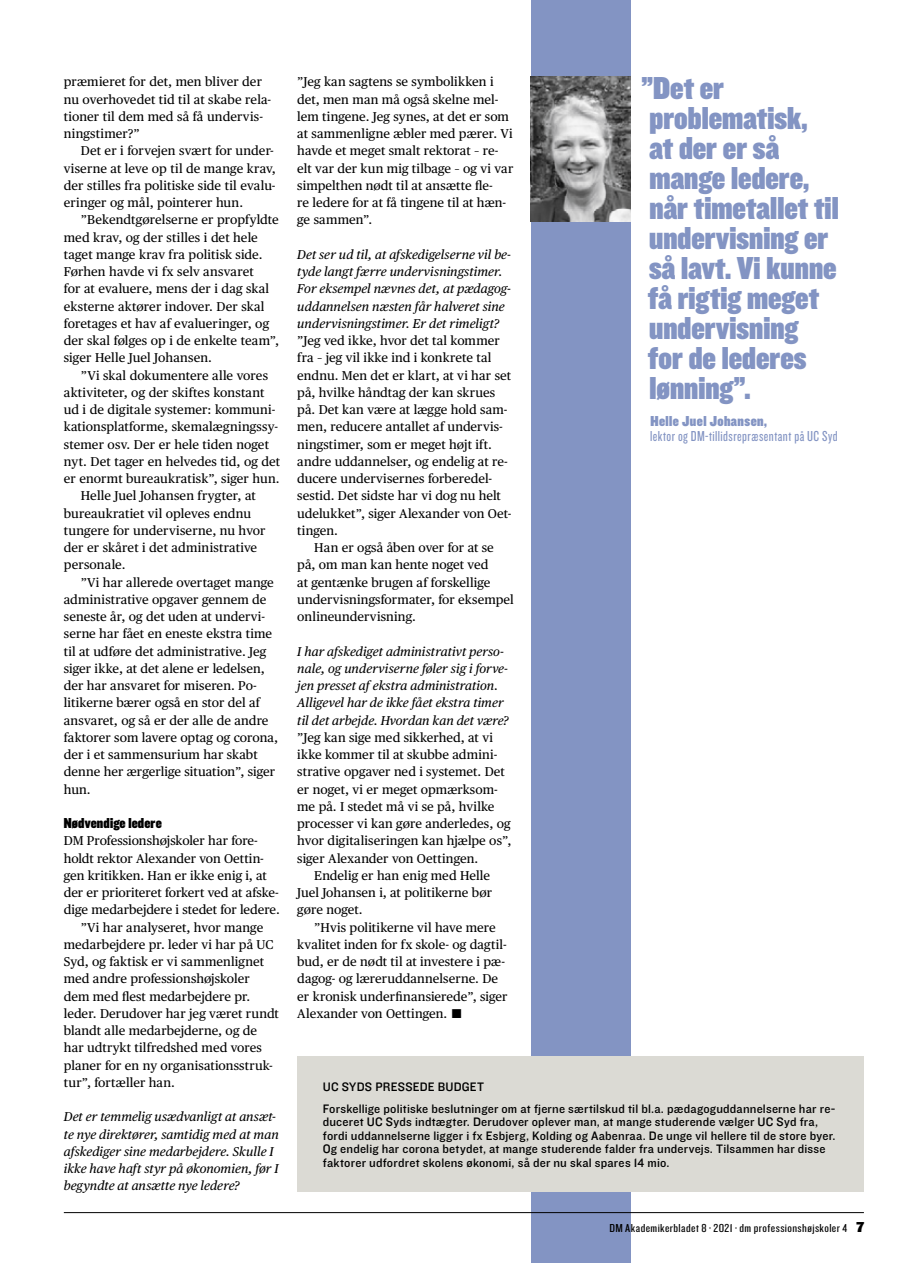
<style>
.page{position:relative;width:915px;height:1263px;background:#fff}
.page>*{position:absolute;margin:0;border:0;box-sizing:border-box;transform-origin:0 0}
.t1{font:33px/30px "Knockout 90 Ultmt Welterwt";color:#8394c3}
.t2{font:15px "Knockout 28 Junior Feathrwt";letter-spacing:.03em;color:#8394c3}
.t3{font:15px "Knockout 90 Ultmt Welterwt";letter-spacing:.03em;color:#8394c3}
.t4{font:15px "Knockout 90 Ultmt Welterwt";letter-spacing:.01em;color:#000}
.t5{font:12.75px/17.2px "Publico Text";letter-spacing:.005em;color:#000}
.t6{font:italic 12.75px/17.2px "Publico Text";color:#000}
.t7{font:12.75px/13.5px "Knockout 31 Junior Middlewt";letter-spacing:.015em;color:#000}
.t8{font:12px "Knockout 28 Junior Feathrwt";letter-spacing:.025em;color:#000;scale:1.2 1}
.s1{font-family:"Knockout 90 Ultmt Welterwt";font-size:15px}
</style>
<div class="page">
<div style="left:530px;top:0;width:100px;height:1263px;background:#8394c3"></div>
<div style="left:297px;top:1057px;width:566px;height:135px;background:#dbdad4"></div>
<img style="left:530px;top:77px;width:100px;height:144px">
<hr style="left:64px;top:1212px;width:799px;height:1px;background:#000">
<p class="t5" style="left:64px;top:72px;width:209px">præmieret for det, men bliver der nu overhovedet tid til at skabe rela&shy;tioner til dem med så få undervis&shy;ningstimer?”</p>
<p class="t5" style="left:64px;top:141px;width:213px;text-indent:17px">Det er i forvejen svært for under&shy;viserne at leve op til de mange krav, der stilles fra politiske side til evalu&shy;eringer og mål, pointerer hun.</p>
<p class="t5" style="left:64px;top:210px;width:217px;text-indent:17px">”Bekendtgørelserne er propfyldte med krav, og der stilles i det hele taget mange krav fra politisk side.<br>Førhen havde vi fx selv ansvaret<br>for at evaluere, mens der i dag skal eksterne aktører indover. Der skal foretages et hav af evalueringer, og der skal følges op i de enkelte team”, siger Helle Juel Johansen.</p>
<p class="t5" style="left:81px;top:366px;width:189px">”Vi skal dokumentere alle vores</p>
<p class="t5" style="left:64px;top:383px;width:202px">aktiviteter, og der skiftes konstant</p>
<p class="t5" style="left:64px;top:400px;width:213px">ud i de digitale systemer: kommuni-</p>
<p class="t5" style="left:64px;top:417px;width:216px">kationsplatforme, skemalægningssy-</p>
<p class="t5" style="left:64px;top:435px;width:207px">stemer osv. Der er hele tiden noget</p>
<p class="t5" style="left:64px;top:452px;width:218px">nyt. Det tager en helvedes tid, og det</p>
<p class="t5" style="left:64px;top:469px;width:217px">er enormt bureaukratisk”, siger hun.</p>
<p class="t5" style="left:81px;top:486px;width:176px">Helle Juel Johansen frygter, at</p>
<p class="t5" style="left:64px;top:504px;width:189px">bureaukratiet vil opleves endnu</p>
<p class="t5" style="left:64px;top:521px;width:203px">tungere for underviserne, nu hvor</p>
<p class="t5" style="left:64px;top:538px;width:195px">der er skåret i det administrative</p>
<p class="t5" style="left:64px;top:555px;width:63px">personale.</p>
<p class="t5" style="left:81px;top:573px;width:194px">”Vi har allerede overtaget mange</p>
<p class="t5" style="left:64px;top:590px;width:204px">administrative opgaver gennem de</p>
<p class="t5" style="left:64px;top:607px;width:203px">seneste år, og det uden at undervi-</p>
<p class="t5" style="left:64px;top:624px;width:210px">serne har fået en eneste ekstra time</p>
<p class="t5" style="left:64px;top:642px;width:204px">til at udføre det administrative. Jeg</p>
<p class="t5" style="left:64px;top:659px;width:202px">siger ikke, at det alene er ledelsen,</p>
<p class="t5" style="left:64px;top:676px;width:194px">der har ansvaret for miseren. Po-</p>
<p class="t5" style="left:64px;top:693px;width:197px">litikerne bærer også en stor del af</p>
<p class="t5" style="left:64px;top:711px;width:206px">ansvaret, og så er der alle de andre</p>
<p class="t5" style="left:64px;top:728px;width:216px">faktorer som lavere optag og corona,</p>
<p class="t5" style="left:64px;top:745px;width:195px">der i et sammensurium har skabt</p>
<p class="t5" style="left:64px;top:762px;width:213px">denne her ærgerlige situation”, siger</p>
<p class="t5" style="left:64px;top:780px;width:28px">hun.</p>
<p class="t4" style="left:64px;top:813px;width:99px">Nødvendige ledere</p>
<p class="t5" style="left:64px;top:831px;width:195px">DM Professionshøjskoler har fore-</p>
<p class="t5" style="left:64px;top:849px;width:201px">holdt rektor Alexander von Oettin-</p>
<p class="t5" style="left:64px;top:866px;width:204px">gen kritikken. Han er ikke enig i, at</p>
<p class="t5" style="left:64px;top:883px;width:216px">der er prioriteret forkert ved at afske-</p>
<p class="t5" style="left:64px;top:900px;width:217px">dige medarbejdere i stedet for ledere.</p>
<p class="t5" style="left:81px;top:918px;width:184px">”Vi har analyseret, hvor mange</p>
<p class="t5" style="left:64px;top:935px;width:211px">medarbejdere pr. leder vi har på UC</p>
<p class="t5" style="left:64px;top:952px;width:202px">Syd, og faktisk er vi sammenlignet</p>
<p class="t5" style="left:64px;top:969px;width:187px">med andre professionshøjskoler</p>
<p class="t5" style="left:64px;top:987px;width:188px">dem med flest medarbejdere pr.</p>
<p class="t5" style="left:64px;top:1004px;width:216px">leder. Derudover har jeg været rundt</p>
<p class="t5" style="left:64px;top:1021px;width:195px">blandt alle medarbejderne, og de</p>
<p class="t5" style="left:64px;top:1038px;width:199px">har udtrykt tilfredshed med vores</p>
<p class="t5" style="left:64px;top:1056px;width:210px">planer for en ny organisationsstruk-</p>
<p class="t5" style="left:64px;top:1073px;width:112px">tur”, fortæller han.</p>
<p class="t6" style="left:64px;top:1107px;width:216px">Det er temmelig usædvanligt at ansæt&shy;te nye direktører, samtidig med at man afskediger sine medarbejdere. Skulle I ikke have haft styr på økonomien, før I begyndte at ansætte nye ledere?</p>
<p class="t5" style="left:297px;top:72px;width:217px">”Jeg kan sagtens se symbolikken i det, men man må også skelne mel&shy;lem tingene. Jeg synes, at det er som at sammenligne æbler med pærer. Vi havde et meget smalt rektorat – re&shy;elt var der kun mig tilbage – og vi var simpelthen nødt til at ansætte fle-<br>re ledere for at få tingene til at hæn&shy;ge sammen”.</p>
<p class="t6" style="left:297px;top:245px;width:215px">Det ser ud til, at afskedigelserne vil be&shy;tyde langt færre undervisningstimer.<br>For eksempel nævnes det, at pædagog&shy;uddannelsen næsten får halveret sine undervisningstimer. Er det rimeligt?</p>
<p class="t5" style="left:297px;top:331px;width:215px">”Jeg ved ikke, hvor det tal kommer fra – jeg vil ikke ind i konkrete tal endnu. Men det er klart, at vi har set på, hvilke håndtag der kan skrues på. Det kan være at lægge hold sam&shy;men, reducere antallet af undervis&shy;ningstimer, som er meget højt ift. andre uddannelser, og endelig at re&shy;ducere undervisernes forberedel&shy;sestid. Det sidste har vi dog nu helt udelukket”, siger Alexander von Oet&shy;tingen.</p>
<p class="t5" style="left:297px;top:538px;width:218px;text-indent:17px">Han er også åben over for at se på, om man kan hente noget ved<br>at gentænke brugen af forskellige undervisningsformater, for eksempel onlineundervisning.</p>
<p class="t6" style="left:297px;top:642px;width:213px">I har afskediget administrativt perso&shy;nale, og underviserne føler sig i forve&shy;jen presset af ekstra administration.<br>Alligevel har de ikke fået ekstra timer til det arbejde. Hvordan kan det være?</p>
<p class="t5" style="left:297px;top:728px;width:197px">”Jeg kan sige med sikkerhed, at vi</p>
<p class="t5" style="left:297px;top:745px;width:201px">ikke kommer til at skubbe admini-</p>
<p class="t5" style="left:297px;top:762px;width:209px">strative opgaver ned i systemet. Det</p>
<p class="t5" style="left:297px;top:780px;width:202px">er noget, vi er meget opmærksom-</p>
<p class="t5" style="left:297px;top:797px;width:199px">me på. I stedet må vi se på, hvilke</p>
<p class="t5" style="left:297px;top:814px;width:215px">processer vi kan gøre anderledes, og</p>
<p class="t5" style="left:297px;top:831px;width:215px">hvor digitaliseringen kan hjælpe os”,</p>
<p class="t5" style="left:297px;top:849px;width:182px">siger Alexander von Oettingen.</p>
<p class="t5" style="left:314px;top:866px;width:177px">Endelig er han enig med Helle</p>
<p class="t5" style="left:297px;top:883px;width:196px">Juel Johansen i, at politikerne bør</p>
<p class="t5" style="left:297px;top:900px;width:67px">gøre noget.</p>
<p class="t5" style="left:314px;top:918px;width:183px">”Hvis politikerne vil have mere</p>
<p class="t5" style="left:297px;top:935px;width:211px">kvalitet inden for fx skole- og dagtil-</p>
<p class="t5" style="left:297px;top:952px;width:209px">bud, er de nødt til at investere i pæ-</p>
<p class="t5" style="left:297px;top:969px;width:202px">dagog- og læreruddannelserne. De</p>
<p class="t5" style="left:297px;top:987px;width:212px">er kronisk underfinansierede”, siger</p>
<p class="t5" style="left:297px;top:1004px;width:167px">Alexander von Oettingen. ■</p>
<h1 class="t1" style="left:641px;top:71px;width:199px">”Det er problematisk,<br>at der er så mange ledere, når timetallet til undervisning er så lavt. Vi kunne få rigtig meget undervisning<br>for de lederes lønning”.</h1>
<p class="t3" style="left:650px;top:411px;width:118px">Helle Juel Johansen,</p>
<p class="t2" style="left:650px;top:427px;width:189px">lektor og DM-tillidsrepræsentant på UC Syd</p>
<p class="t7" style="left:323px;top:1075px;width:514px;line-height:22px">UC SYDS PRESSEDE BUDGET<br>Forskellige politiske beslutninger om at fjerne særtilskud til bl.a. pædagoguddannelserne har re-</p>
<p class="t7" style="left:323px;top:1114px;width:514px">duceret UC Syds indtægter. Derudover oplever man, at mange studerende vælger UC Syd fra, fordi uddannelserne ligger i fx Esbjerg, Kolding og Aabenraa. De unge vil hellere til de store byer.<br>Og endelig har corona betydet, at mange studerende falder fra undervejs. Tilsammen har disse faktorer udfordret skolens økonomi, så der nu skal spares 14 mio.</p>
<p class="t8" style="left:609px;top:1220px;width:213px">DM Akademikerbladet 8· 2021 · dm professionshøjskoler 4 <span class="s1">7</span></p>
</div>
